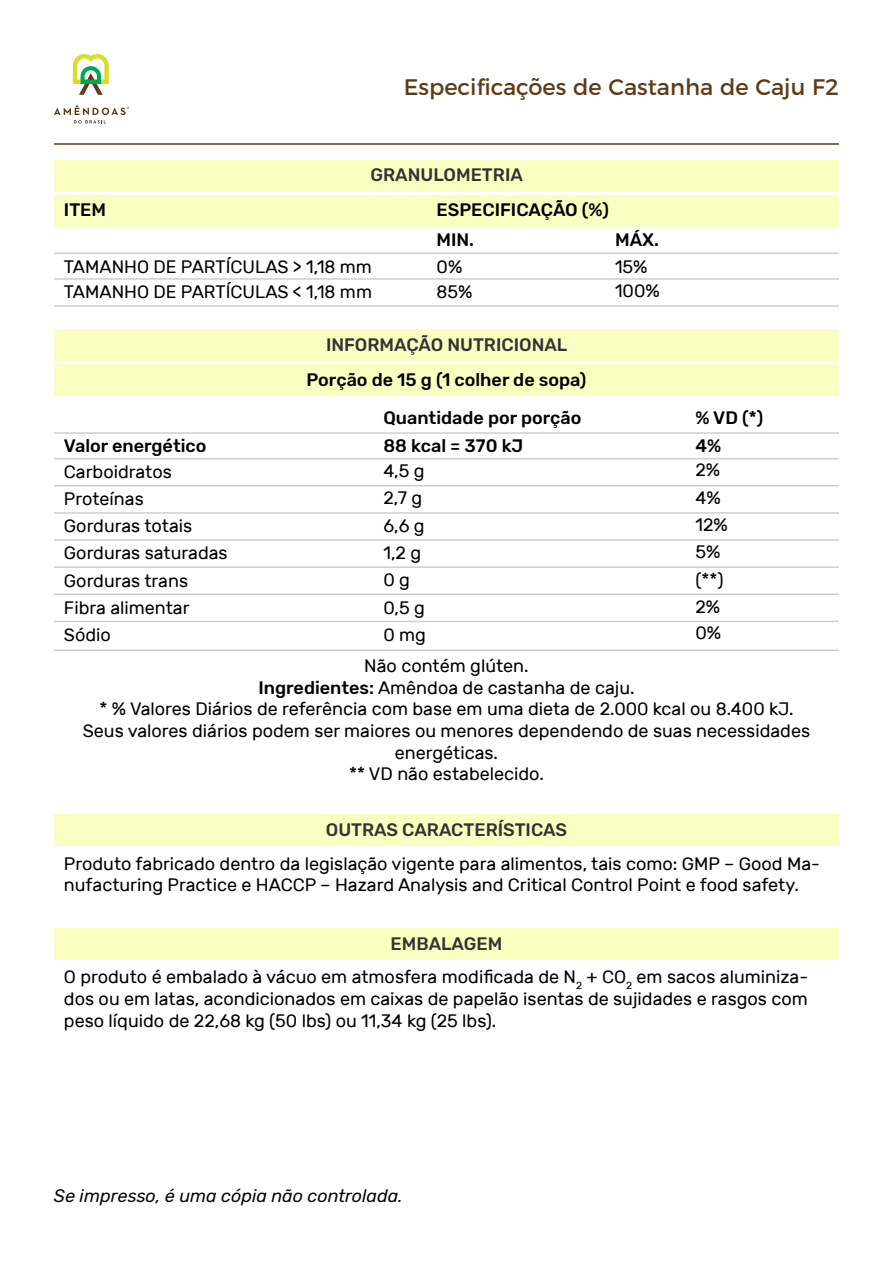
<style>
.page{position:relative;width:893px;height:1263px;background:#fff}
.page>*{position:absolute;margin:0;border:0;box-sizing:border-box;transform-origin:0 0}
.t1{font:22.5px "Montserrat";color:#5f3c19}
.t2{font:18px/21.6px "Rubik";color:#000}
.t3{font:500 18px "Rubik";color:#000}
.t4{font:500 18px "Rubik";color:#333}
.t5{font:italic 18px "Rubik";color:#000}
.s1{font-weight:500}
</style>
<div class="page">
<svg style="left:73px;top:54px;width:36px;height:41px"></svg>
<svg style="left:54px;top:105px;width:75px;height:19px"></svg>
<hr style="left:54px;top:143px;width:785px;height:2px;background:#5f3c19">
<hr style="left:54px;top:458px;width:785px;height:1px;background:#cecece">
<hr style="left:54px;top:278px;width:785px;height:2px;background:#cecece">
<hr style="left:54px;top:485px;width:785px;height:1px;background:#cecece">
<hr style="left:54px;top:305px;width:785px;height:2px;background:#cecece">
<hr style="left:54px;top:512px;width:785px;height:2px;background:#cecece">
<hr style="left:54px;top:539px;width:785px;height:2px;background:#cecece">
<hr style="left:54px;top:566px;width:785px;height:2px;background:#cecece">
<hr style="left:54px;top:593px;width:785px;height:2px;background:#cecece">
<hr style="left:54px;top:621px;width:785px;height:1px;background:#cecece">
<hr style="left:54px;top:649px;width:785px;height:2px;background:#cecece">
<hr style="left:54px;top:432px;width:785px;height:2px;background:#cecece">
<hr style="left:54px;top:253px;width:785px;height:1px;background:#cecece">
<div style="left:54px;top:329px;width:785px;height:32px;background:#f8ffc0"></div>
<div style="left:54px;top:160px;width:785px;height:31px;background:#f8ffc0"></div>
<div style="left:54px;top:814px;width:785px;height:32px;background:#f8ffc0"></div>
<div style="left:54px;top:928px;width:785px;height:32px;background:#f8ffc0"></div>
<div style="left:54px;top:364px;width:785px;height:32px;background:#f8ffc0"></div>
<div style="left:54px;top:195px;width:785px;height:31px;background:#f8ffc0"></div>
<p class="t1" style="left:404px;top:69px;width:437px">Especificações de Castanha de Caju F2</p>
<p class="t3" style="left:64px;top:200px;width:44px">ITEM</p>
<p class="t4" style="left:370px;top:165px;width:154px">GRANULOMETRIA</p>
<p class="t3" style="left:437px;top:199px;width:174px">ESPECIFICAÇÃO (%)</p>
<p class="t3" style="left:437px;top:229px;width:39px">MIN.</p>
<p class="t3" style="left:615px;top:229px;width:45px">MÁX.</p>
<p class="t2" style="left:64px;top:256px;width:310px">TAMANHO DE PARTÍCULAS &gt; 1,18 mm</p>
<p class="t2" style="left:437px;top:256px;width:27px">0%</p>
<p class="t2" style="left:615px;top:256px;width:34px">15%</p>
<p class="t2" style="left:64px;top:282px;width:310px">TAMANHO DE PARTÍCULAS &lt; 1,18 mm</p>
<p class="t2" style="left:437px;top:281px;width:38px">85%</p>
<p class="t2" style="left:615px;top:280px;width:46px">100%</p>
<p class="t4" style="left:326px;top:334px;width:243px">INFORMAÇÃO NUTRICIONAL</p>
<p class="t3" style="left:306px;top:369px;width:281px">Porção de 15 g (1 colher de sopa)</p>
<p class="t3" style="left:383px;top:407px;width:199px">Quantidade por porção</p>
<p class="t3" style="left:695px;top:407px;width:69px">% VD (*)</p>
<p class="t3" style="left:64px;top:436px;width:144px">Valor energético</p>
<p class="t3" style="left:383px;top:436px;width:141px">88 kcal = 370 kJ</p>
<p class="t3" style="left:695px;top:436px;width:27px">4%</p>
<p class="t2" style="left:64px;top:461px;width:109px">Carboidratos</p>
<p class="t2" style="left:383px;top:461px;width:43px">4,5 g</p>
<p class="t2" style="left:695px;top:460px;width:26px">2%</p>
<p class="t2" style="left:383px;top:484px;width:44px;line-height:27.3px">2,7 g<br>6,6 g<br>1,2 g<br>0 g<br>0,5 g<br>0 mg</p>
<p class="t2" style="left:695px;top:485px;width:34px;line-height:27px">4%<br>12%<br>5% (**)<br>2%<br>0%</p>
<p class="t2" style="left:64px;top:486px;width:165px;line-height:27.2px">Proteínas<br>Gorduras totais<br>Gorduras saturadas<br>Gorduras trans<br>Fibra alimentar<br>Sódio</p>
<p class="t2" style="left:83px;top:655px;width:729px;text-align:center">Não contém glúten.<br><span class="s1">Ingredientes:</span> Amêndoa de castanha de caju.<br>* % Valores Diários de referência com base em uma dieta de 2.000 kcal ou 8.400 kJ.<br>Seus valores diários podem ser maiores ou menores dependendo de suas necessidades energéticas.<br>** VD não estabelecido.</p>
<p class="t4" style="left:326px;top:819px;width:243px">OUTRAS CARACTERÍSTICAS</p>
<p class="t2" style="left:64px;top:853px;width:757px">Produto fabricado dentro da legislação vigente para alimentos, tais como: GMP – Good Ma&shy;nufacturing Practice e HACCP – Hazard Analysis and Critical Control Point e food safety.</p>
<p class="t4" style="left:391px;top:933px;width:113px">EMBALAGEM</p>
<p class="t2" style="left:64px;top:967px;width:746px;text-align:justify">O produto é embalado à vácuo em atmosfera modificada de N<sub>2</sub> + CO<sub>2</sub> em sacos aluminiza&shy;dos ou em latas, acondicionados em caixas de papelão isentas de sujidades e rasgos com peso líquido de 22,68 kg (50 lbs) ou 11,34 kg (25 lbs).</p>
<p class="t5" style="left:54px;top:1186px;width:350px">Se impresso, é uma cópia não controlada.</p>
</div>
